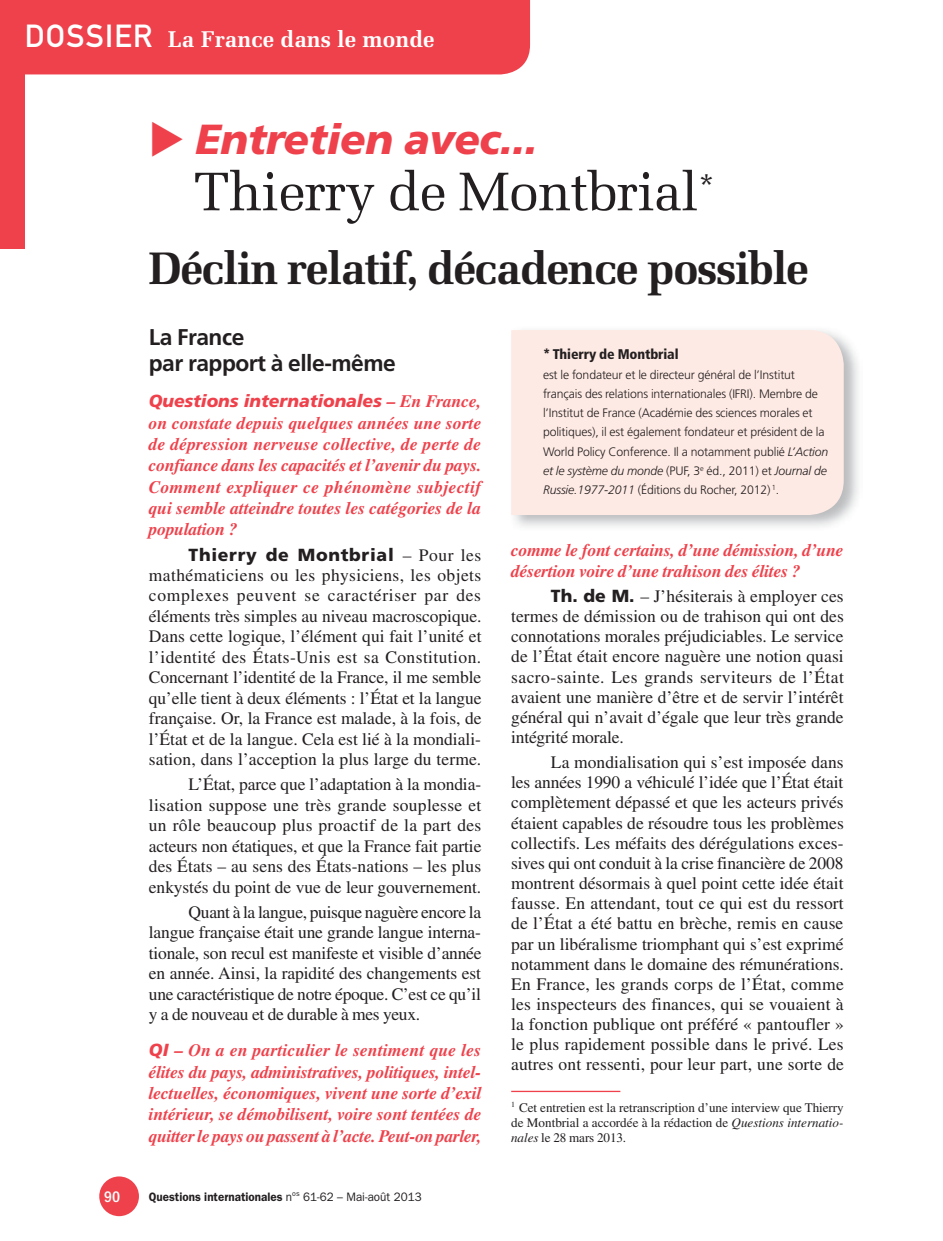
<style>
.page{position:relative;width:943px;height:1241px;background:#fff}
.page>*{position:absolute;margin:0;border:0;box-sizing:border-box;transform-origin:0 0}
.t1{font:54.25px "Melior LT Std";letter-spacing:-.015em;color:#231f20}
.t2{font:700 45.5px "Melior LT Std";letter-spacing:-.03em;color:#231f20}
.t3{font:italic 900 42px "Frutiger LT Std";letter-spacing:-.01em;color:#ef414b}
.t4{font:700 22.75px/26.6px "Frutiger LT Std";letter-spacing:-.02em;color:#231f20}
.t5{font:700 22.75px "Melior LT Std";color:#fff}
.t6{font:17.5px/20.1px "Times LT Std";letter-spacing:.005em;color:#231f20;text-align:justify}
.t7{font:italic 700 17.5px/21.3px "Times LT Std";letter-spacing:-.01em;color:#ef414b;text-align:justify}
.t8{font:500 condensed 15.75px "ITC Franklin Gothic Std";color:#fff}
.t9{font:900 condensed 14px "Frutiger LT Std";letter-spacing:-.01em;color:#231f20}
.t10{font:13.12px/14.9px "Times LT Std";color:#231f20;text-align:justify}
.t11{font:300 12.25px/19.2px "Frutiger LT Std";letter-spacing:-.01em;color:#231f20}
.t12{font:600 12.25px "ITC Franklin Gothic Std";color:#231f20;scale:.95 1}
.s1{font-family:"DIN Mittelschrift Std";font-weight:400;font-size:31.5px}
.s2{font-family:"Frutiger LT Std";font-weight:900}
.s3{font-style:italic}
.s4{font-weight:400}
</style>
<div class="page">
<div style="left:25px;top:0;width:505px;height:74px;background:#ef414b"></div>
<div style="left:0;top:0;width:25px;height:248px;background:#ef414b"></div>
<div style="left:99px;top:1176px;width:40px;height:39px;background:#ef414b;border-radius:50%"></div>
<img style="left:514px;top:339px;width:344px;height:188px">
<div style="left:511px;top:330px;width:332px;height:185px;background:#feeae4"></div>
<hr style="left:511px;top:1090px;width:109px;height:1px;background:#ef414b">
<p class="t5" style="left:25px;top:26px;width:411px"><span class="s1">DOSSIER</span> La France dans le monde</p>
<p class="t8" style="left:104px;top:1187px;width:18px">90</p>
<p class="t3" style="left:149px;top:115px;width:390px">◆ Entretien avec...</p>
<p class="t1" style="left:193px;top:160px;width:523px">Thierry de montbrial<sup>*</sup></p>
<p class="t2" style="left:149px;top:240px;width:661px">déclin relatif, décadence possible</p>
<p class="t4" style="left:149px;top:323px;width:248px">La France<br>par rapport à elle-même</p>
<p class="t7" style="left:149px;top:390px;width:334px"><span class="s2">Questions internationales</span> – En France, on constate depuis quelques années une sorte de dépression nerveuse collective, de perte de confiance dans les capacités et l’avenir du pays.<br>Comment expliquer ce phénomène subjectif qui semble atteindre toutes les catégories de la population ?</p>
<p class="t6" style="left:149px;top:544px;width:334px;text-indent:40px"><span class="s2">Thierry de Montbrial</span> – Pour les mathématiciens ou les physiciens, les objets complexes peuvent se caractériser par des éléments très simples au niveau macroscopique.<br>Dans cette logique, l’élément qui fait l’unité et l’identité des États-Unis est sa Constitution.<br>Concernant l’identité de la France, il me semble qu’elle tient à deux éléments : l’État et la langue française. Or, la France est malade, à la fois, de l’État et de la langue. Cela est lié à la mondiali&shy;sation, dans l’acception la plus large du terme.</p>
<p class="t6" style="left:149px;top:774px;width:334px;text-indent:40px">L’État, parce que l’adaptation à la mondia&shy;lisation suppose une très grande souplesse et un rôle beaucoup plus proactif de la part des acteurs non étatiques, et que la France fait partie des États – au sens des États-nations – les plus enkystés du point de vue de leur gouvernement.</p>
<p class="t6" style="left:149px;top:901px;width:334px;text-indent:40px">Quant à la langue, puisque naguère encore la langue française était une grande langue interna&shy;tionale, son recul est manifeste et visible d’année en année. Ainsi, la rapidité des changements est une caractéristique de notre époque. C’est ce qu’il y a de nouveau et de durable à mes yeux.</p>
<p class="t7" style="left:149px;top:1039px;width:334px"><span class="s2">QI</span> – On a en particulier le sentiment que les élites du pays, administratives, politiques, intel&shy;lectuelles, économiques, vivent une sorte d’exil intérieur, se démobilisent, voire sont tentées de quitter le pays ou passent à l’acte. Peut-on parler,</p>
<p class="t9" style="left:543px;top:346px;width:137px">* Thierry de Montbrial</p>
<p class="t11" style="left:543px;top:365px;width:287px">est le fondateur et le directeur général de l’Institut français des relations internationales (IFRI). Membre de l’Institut de France (Académie des sciences morales et politiques), il est également fondateur et président de la World Policy Conference. Il a notamment publié <span class="s3">L’Action et le système du monde</span> (PUF, 3<sup>e</sup> éd., 2011) et <span class="s3">Journal de Russie.1977-2011</span> (Éditions du Rocher, 2012) <sup>1</sup>.</p>
<p class="t7" style="left:511px;top:539px;width:334px">comme le font certains, d’une démission, d’une désertion voire d’une trahison des élites ?</p>
<p class="t6" style="left:511px;top:585px;width:334px;text-indent:40px"><span class="s2">Th. de M.</span> – J’hésiterais à employer ces termes de démission ou de trahison qui ont des connotations morales préjudiciables. Le service de l’État était encore naguère une notion quasi sacro-sainte. Les grands serviteurs de l’État avaient une manière d’être et de servir l’intérêt général qui n’avait d’égale que leur très grande intégrité morale.</p>
<p class="t6" style="left:511px;top:752px;width:334px;text-indent:40px">La mondialisation qui s’est imposée dans les années 1990 a véhiculé l’idée que l’État était complètement dépassé et que les acteurs privés étaient capables de résoudre tous les problèmes collectifs. Les méfaits des dérégulations exces&shy;sives qui ont conduit à la crise financière de 2008 montrent désormais à quel point cette idée était fausse. En attendant, tout ce qui est du ressort de l’État a été battu en brèche, remis en cause par un libéralisme triomphant qui s’est exprimé notamment dans le domaine des rémunérations.<br>En France, les grands corps de l’État, comme les inspecteurs des finances, qui se vouaient à la fonction publique ont préféré « pantoufler » le plus rapidement possible dans le privé. Les autres ont ressenti, pour leur part, une sorte de</p>
<p class="t10" style="left:511px;top:1099px;width:334px"><sup>1</sup> Cet entretien est la retranscription d’une interview que Thierry de Montbrial a accordée à la rédaction de <span class="s3">Questions internatio&shy;nales</span> le 28 mars 2013.</p>
<p class="t12" style="left:149px;top:1188px;width:289px">Questions internationales <span class="s4">n</span><sup>os</sup> <span class="s4">61-62 – Mai-août 2013</span></p>
</div>
